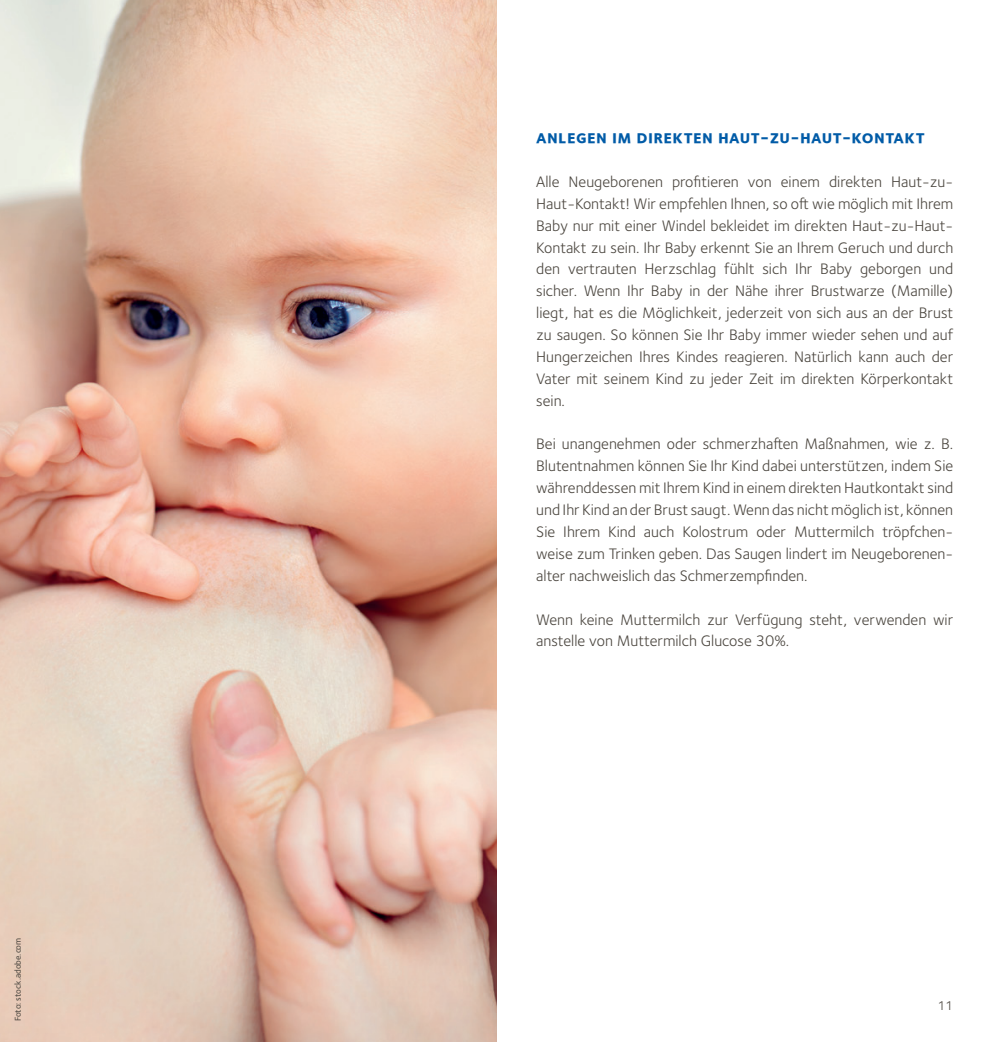
<style>
.page{position:relative;width:993px;height:1042px;background:#fff}
.page>*{position:absolute;margin:0;border:0;box-sizing:border-box;transform-origin:0 0}
.t1{font:18.38px "Foundry Sterling Bold Expert";letter-spacing:.02em;color:#015ba7}
.t2{font:15.75px/21.9px "Foundry Sterling OT2";color:#4c4740;text-align:justify}
.t3{font:13.12px "Foundry Sterling OT2";color:#4c4740}
.t4{font:500 8.75px "Foundry Sterling OT2";color:#4c4740}
</style>
<div class="page">
<img style="left:0;top:0;width:496px;height:1042px">
<p class="t4" style="left:11px;top:1021px;width:85px;rotate:-90deg">Foto: stock.adobe.com</p>
<p class="t1" style="left:536px;top:126px;width:390px">anlegen im direkten haut-zu-haut-kontakt</p>
<p class="t2" style="left:536px;top:170px;width:418px">Alle Neugeborenen profitieren von einem direkten Haut-zu-Haut-Kontakt! Wir empfehlen Ihnen, so oft wie möglich mit Ihrem Baby nur mit einer Windel bekleidet im direkten Haut-zu-Haut-Kontakt zu sein. Ihr Baby erkennt Sie an Ihrem Geruch und durch den vertrauten Herzschlag fühlt sich Ihr Baby geborgen und sicher. Wenn Ihr Baby in der Nähe ihrer Brustwarze (Mamille) liegt, hat es die Möglichkeit, jederzeit von sich aus an der Brust zu saugen. So können Sie Ihr Baby immer wieder sehen und auf Hungerzeichen Ihres Kindes reagieren. Natürlich kann auch der Vater mit seinem Kind zu jeder Zeit im direkten Körperkontakt sein.</p>
<p class="t2" style="left:536px;top:432px;width:418px">Bei unangenehmen oder schmerzhaften Maßnahmen, wie z. B.<br>Blutentnahmen können Sie Ihr Kind dabei unterstützen, indem Sie währenddessen mit Ihrem Kind in einem direkten Hautkontakt sind und Ihr Kind an der Brust saugt. Wenn das nicht möglich ist, können Sie Ihrem Kind auch Kolostrum oder Muttermilch tröpfchen&shy;weise zum Trinken geben. Das Saugen lindert im Neugeborenen&shy;alter nachweislich das Schmerzempfinden.</p>
<p class="t2" style="left:536px;top:607px;width:418px">Wenn keine Muttermilch zur Verfügung steht, verwenden wir anstelle von Muttermilch Glucose 30%.</p>
<p class="t3" style="left:937px;top:996px;width:17px">11</p>
</div>
